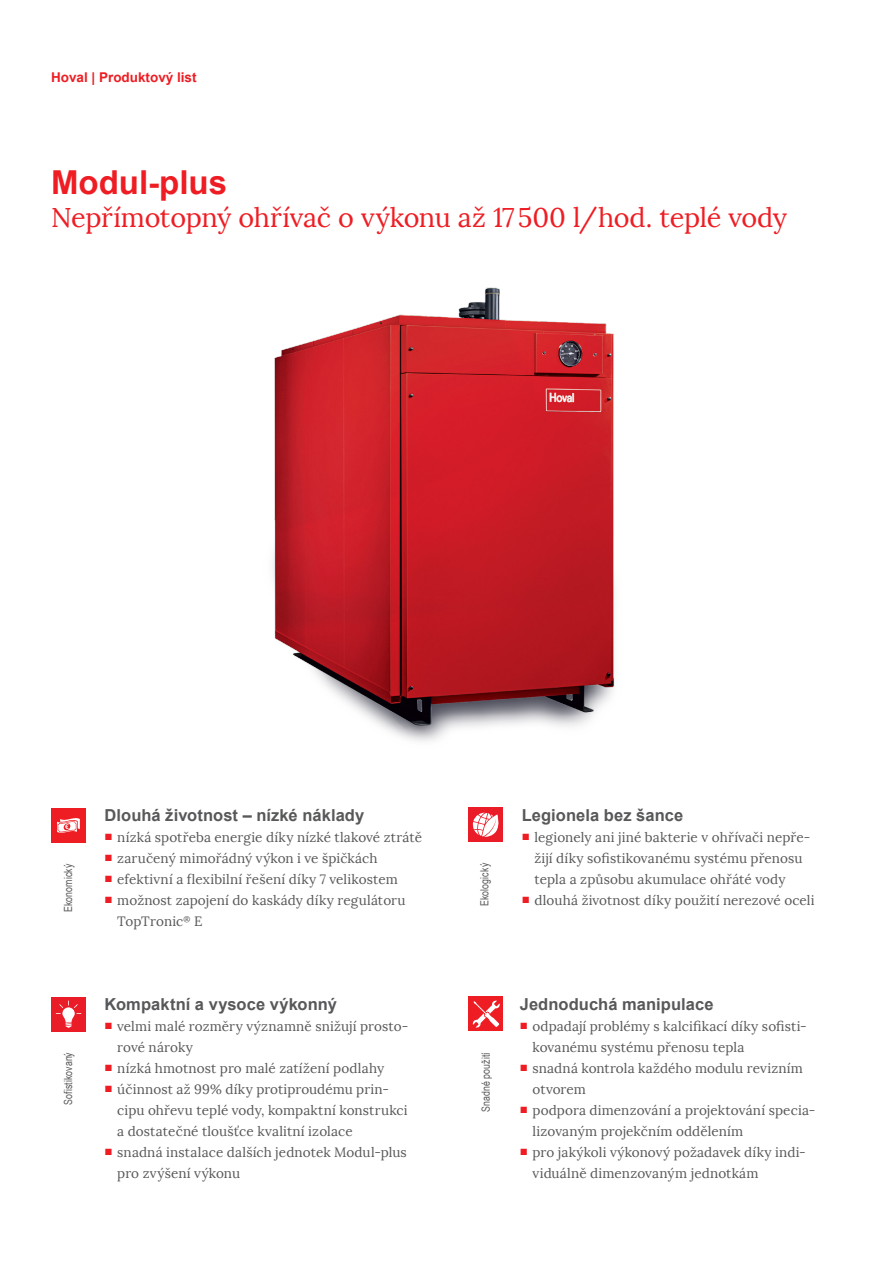
<style>
.page{position:relative;width:893px;height:1263px;background:#fff}
.page>*{position:absolute;margin:0;border:0;box-sizing:border-box;transform-origin:0 0}
.Headline_01{font:700 33px "Arial";color:#ee1d23}
.Headline_02{font:27px "Lora";letter-spacing:-.015em;color:#ee1d23}
.Introtext{font:700 16.5px "Arial";letter-spacing:.005em;color:#57585a}
.t1{font:13.5px/21px "Lora";letter-spacing:.01em;color:#57585a}
.t2{font:700 13.5px "Arial";color:#ee1d23}
.arial_small_texts{font:11.25px "Arial Narrow";letter-spacing:.015em;color:#57585a;scale:.95 1}
</style>
<div class="page">
<img style="left:273px;top:287px;width:342px;height:454px">
<div style="left:52px;top:808px;width:34px;height:34px;background:#ee1d23"></div>
<svg style="left:57px;top:818px;width:23px;height:15px"></svg>
<div style="left:52px;top:997px;width:34px;height:34px;background:#ea1c28"></div>
<svg style="left:56px;top:1001px;width:25px;height:27px"></svg>
<div style="left:469px;top:997px;width:34px;height:34px;background:#ee1d23"></div>
<svg style="left:473px;top:1000px;width:27px;height:28px"></svg>
<div style="left:469px;top:808px;width:34px;height:34px;background:#ea1c28"></div>
<svg style="left:473px;top:813px;width:26px;height:24px"></svg>
<p class="t2" style="left:51px;top:67px;width:147px">Hoval | Produktový list</p>
<p class="Headline_01" style="left:51px;top:159px;width:177px">Modul-plus</p>
<p class="Headline_02" style="left:51px;top:201px;width:738px">Nepřímotopný ohřívač o výkonu až 17500 l/hod. teplé vody</p>
<p class="arial_small_texts" style="left:60px;top:912px;width:53px;rotate:-90deg">Ekonomický</p>
<p class="Introtext" style="left:105px;top:804px;width:261px">Dlouhá životnost – nízké náklady</p>
<p class="t1" style="left:105px;top:827px;width:319px"><sup>■</sup> nízká spotřeba energie díky nízké tlakové ztrátě</p>
<p class="t1" style="left:105px;top:848px;width:274px"><sup>■</sup> zaručený mimořádný výkon i ve špičkách</p>
<p class="t1" style="left:105px;top:869px;width:295px"><sup>■</sup> efektivní a flexibilní řešení díky 7 velikostem</p>
<p class="t1" style="left:117px;top:890px;width:290px;text-indent:-13px"><sup>■</sup> možnost zapojení do kaskády díky regulátoru<br>TopTronic<sup>®</sup> E</p>
<p class="arial_small_texts" style="left:476px;top:906px;width:47px;rotate:-90deg">Ekologický</p>
<p class="Introtext" style="left:105px;top:993px;width:234px">Kompaktní a vysoce výkonný</p>
<p class="t1" style="left:117px;top:1016px;width:293px;text-indent:-13px"><sup>■</sup> velmi malé rozměry významně snižují prosto&shy;rové nároky</p>
<p class="t1" style="left:105px;top:1058px;width:281px"><sup>■</sup> nízká hmotnost pro malé zatížení podlahy</p>
<p class="t1" style="left:117px;top:1079px;width:292px;text-indent:-13px"><sup>■</sup> účinnost až 99% díky protiproudému prin&shy;cipu ohřevu teplé vody, kompaktní konstrukci a dostatečné tloušťce kvalitní izolace</p>
<p class="t1" style="left:117px;top:1142px;width:291px;text-indent:-13px"><sup>■</sup> snadná instalace dalších jednotek Modul-plus pro zvýšení výkonu</p>
<p class="arial_small_texts" style="left:60px;top:1105px;width:57px;rotate:-90deg">Sofistikovaný</p>
<p class="arial_small_texts" style="left:477px;top:1112px;width:65px;rotate:-90deg">Snadné použití</p>
<p class="Introtext" style="left:522px;top:804px;width:163px">Legionela bez šance</p>
<p class="t1" style="left:534px;top:827px;width:277px;text-indent:-13px"><sup>■</sup> legionely ani jiné bakterie v ohřívači nepře&shy;žijí díky sofistikovanému systému přenosu tepla a způsobu akumulace ohřáté vody</p>
<p class="t1" style="left:522px;top:890px;width:294px"><sup>■</sup> dlouhá životnost díky použití nerezové oceli</p>
<p class="Introtext" style="left:520px;top:993px;width:195px">Jednoduchá manipulace</p>
<p class="t1" style="left:533px;top:1016px;width:276px;text-indent:-13px"><sup>■</sup> odpadají problémy s kalcifikací díky sofisti&shy;kovanému systému přenosu tepla</p>
<p class="t1" style="left:533px;top:1058px;width:272px;text-indent:-13px"><sup>■</sup> snadná kontrola každého modulu revizním otvorem</p>
<p class="t1" style="left:533px;top:1100px;width:284px;text-indent:-13px"><sup>■</sup> podpora dimenzování a projektování specia&shy;lizovaným projekčním oddělením</p>
<p class="t1" style="left:533px;top:1142px;width:275px;text-indent:-13px"><sup>■</sup> pro jakýkoli výkonový požadavek díky indi&shy;viduálně dimenzovaným jednotkám</p>
</div>
